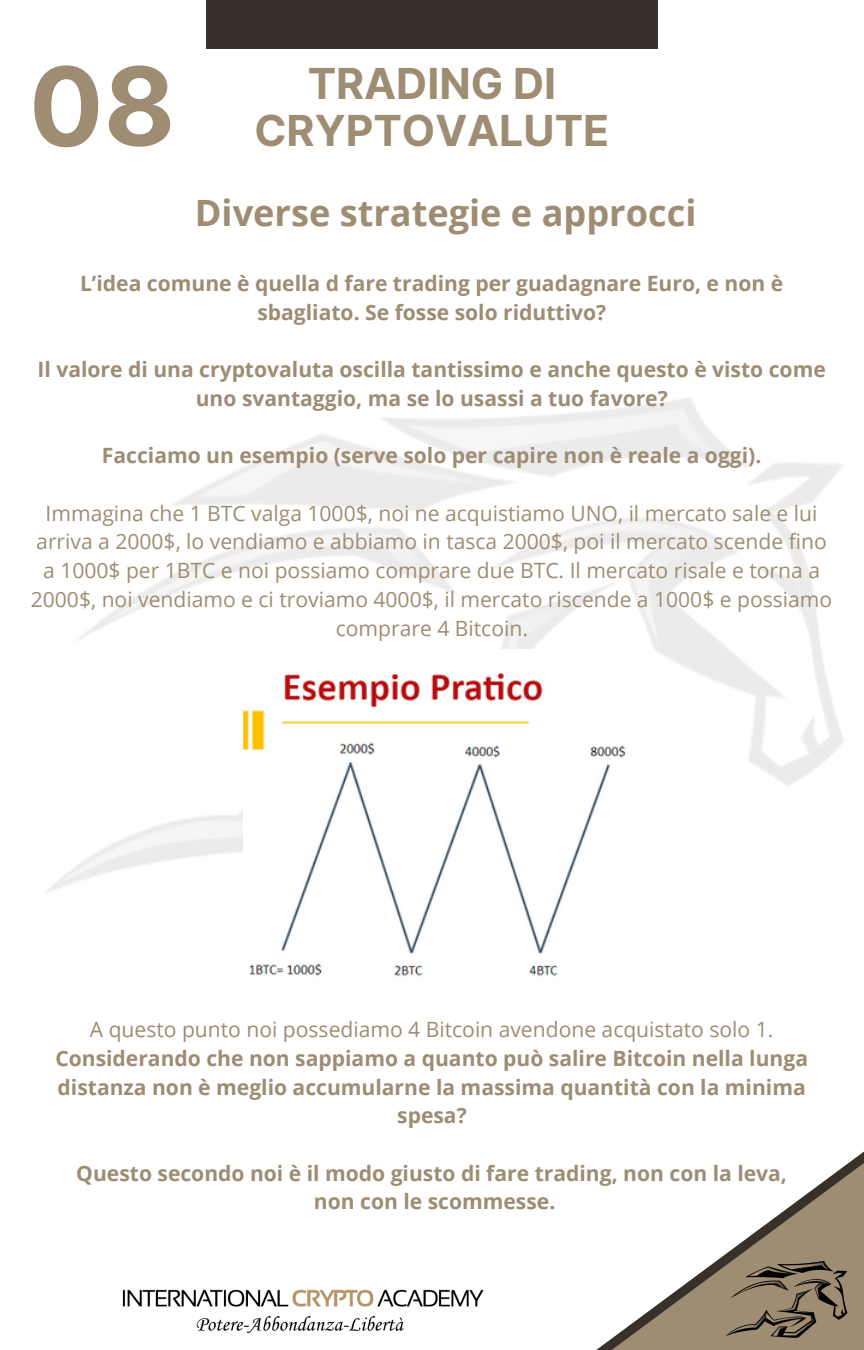
<style>
.page{position:relative;width:864px;height:1350px;background:#fff}
.page>*{position:absolute;margin:0;border:0;box-sizing:border-box;transform-origin:0 0}
.t1{font:700 108.67px "Inter";color:#9e8c73}
.t2{font:700 42.75px/47.2px "Inter";color:#9e8c73;text-align:center}
.t3{font:700 36.23px "Open Sans";color:#9e8c73}
.t4{font:700 21.15px/28.8px "Open Sans";color:#9e8c73;text-align:center}
.t5{font:21.15px/28.8px "Open Sans";color:#9e8c73;text-align:center}
.s1{font-weight:400}
</style>
<div class="page">
<div style="left:206px;top:0;width:452px;height:48px;background:#373129"></div>
<svg style="left:596px;top:1151px;width:268px;height:199px"></svg>
<img style="left:46px;top:398px;width:798px;height:495px">
<img style="left:122px;top:1289px;width:362px;height:44px">
<img style="left:653px;top:1249px;width:211px;height:95px">
<img style="left:244px;top:649px;width:405px;height:327px">
<p class="t1" style="left:29px;top:41px;width:148px">08</p>
<p class="t2" style="left:255px;top:59px;width:356px">TRADING DI<br>CRYPTOVALUTE</p>
<p class="t3" style="left:195px;top:187px;width:503px">Diverse strategie e approcci</p>
<h1 class="t4" style="left:80px;top:269px;width:705px">L’idea comune è quella d fare trading per guadagnare Euro, e non è sbagliato. Se fosse solo riduttivo?</h1>
<h2 class="t4" style="left:38px;top:355px;width:790px">Il valore di una cryptovaluta oscilla tantissimo e anche questo è visto come uno svantaggio, ma se lo usassi a tuo favore?</h2>
<h3 class="t4" style="left:102px;top:441px;width:661px">Facciamo un esempio (serve solo per capire non è reale a oggi).</h3>
<h3 class="t5" style="left:31px;top:498px;width:803px">Immagina che 1 BTC valga 1000$, noi ne acquistiamo UNO, il mercato sale e lui arriva a 2000$, lo vendiamo e abbiamo in tasca 2000$, poi il mercato scende fino a 1000$ per 1BTC e noi possiamo comprare due BTC. Il mercato risale e torna a 2000$, noi vendiamo e ci troviamo 4000$, il mercato riscende a 1000$ e possiamo comprare 4 Bitcoin.</h3>
<h3 class="t4" style="left:55px;top:1015px;width:754px"><span class="s1">A questo punto noi possediamo 4 Bitcoin avendone acquistato solo 1.<br></span>Considerando che non sappiamo a quanto può salire Bitcoin nella lunga distanza non è meglio accumularne la massima quantità con la minima spesa?</h3>
<p class="t4" style="left:76px;top:1158px;width:712px">Questo secondo noi è il modo giusto di fare trading, non con la leva, non con le scommesse.</p>
</div>
